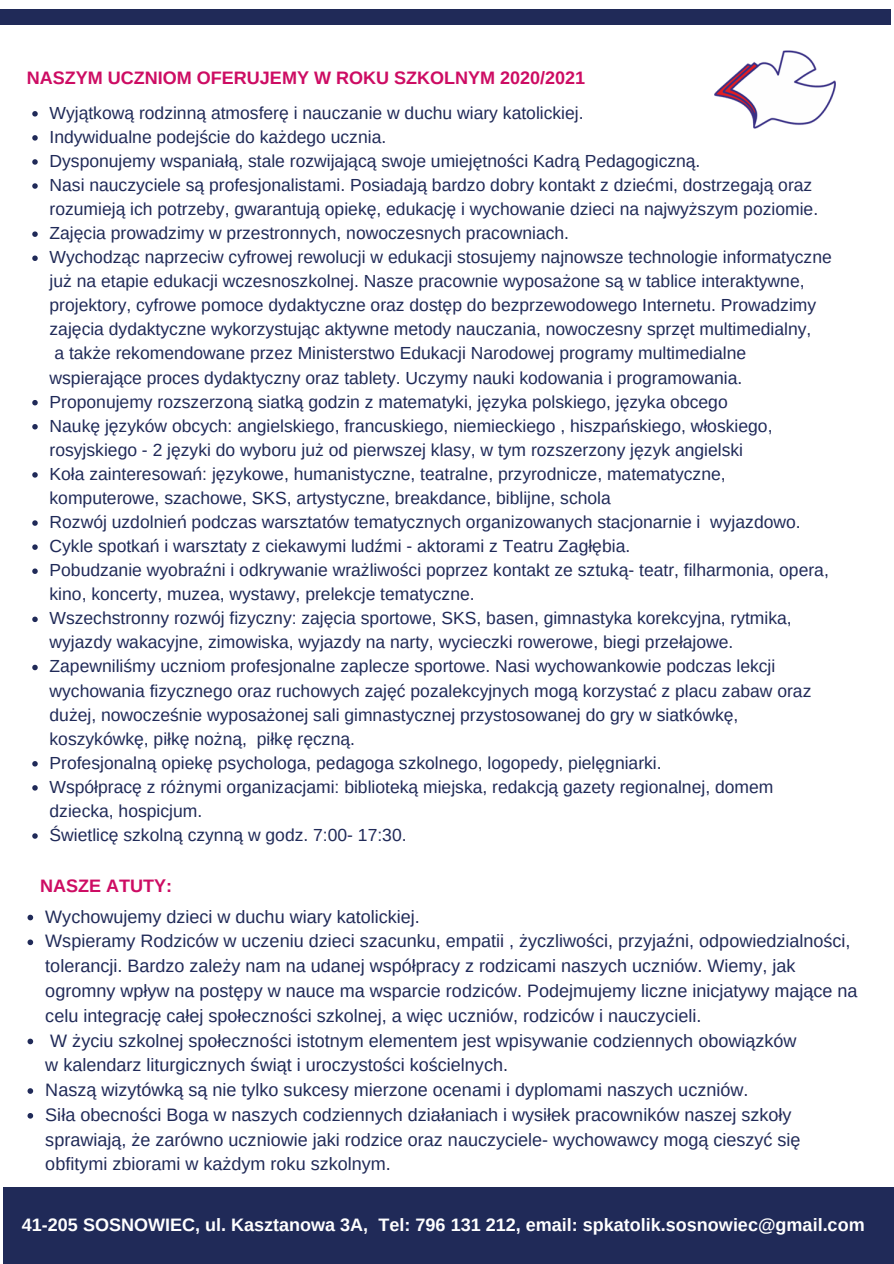
<style>
.page{position:relative;width:894px;height:1264px;background:#fff}
.page>*{position:absolute;margin:0;border:0;box-sizing:border-box;transform-origin:0 0}
.t1{font:18px/24.8px "Arimo";color:#202a58}
.t2{font:700 18px "Arimo";color:#fff}
.t3{font:700 18px "Arimo";color:#cd0c63}
.t4{font:17.55px/24px "Arimo";color:#202a58}
</style>
<div class="page">
<svg style="left:32px;top:111px;width:6px;height:5px"></svg>
<svg style="left:32px;top:135px;width:6px;height:6px"></svg>
<svg style="left:32px;top:159px;width:6px;height:6px"></svg>
<svg style="left:32px;top:183px;width:6px;height:6px"></svg>
<svg style="left:32px;top:231px;width:6px;height:6px"></svg>
<svg style="left:32px;top:255px;width:6px;height:6px"></svg>
<svg style="left:32px;top:400px;width:6px;height:5px"></svg>
<svg style="left:32px;top:424px;width:6px;height:5px"></svg>
<svg style="left:32px;top:472px;width:6px;height:5px"></svg>
<svg style="left:32px;top:520px;width:6px;height:6px"></svg>
<svg style="left:32px;top:544px;width:6px;height:6px"></svg>
<svg style="left:32px;top:568px;width:6px;height:6px"></svg>
<svg style="left:32px;top:616px;width:6px;height:6px"></svg>
<svg style="left:32px;top:664px;width:6px;height:6px"></svg>
<svg style="left:32px;top:761px;width:6px;height:5px"></svg>
<svg style="left:32px;top:785px;width:6px;height:5px"></svg>
<svg style="left:32px;top:833px;width:6px;height:5px"></svg>
<svg style="left:28px;top:914px;width:5px;height:6px"></svg>
<svg style="left:28px;top:939px;width:5px;height:6px"></svg>
<svg style="left:28px;top:1038px;width:5px;height:6px"></svg>
<svg style="left:28px;top:1088px;width:5px;height:5px"></svg>
<svg style="left:28px;top:1113px;width:5px;height:5px"></svg>
<div style="left:0;top:9px;width:890px;height:15px;background:#202a58"></div>
<div style="left:4px;top:1187px;width:889px;height:76px;background:#202a58"></div>
<img style="left:714px;top:50px;width:122px;height:79px">
<p class="t3" style="left:27px;top:68px;width:560px">NASZYM UCZNIOM OFERUJEMY W ROKU SZKOLNYM 2020/2021</p>
<p class="t4" style="left:50px;top:101px;width:783px">Wyjątkową rodzinną atmosferę i nauczanie w duchu wiary katolickiej.<br>Indywidualne podejście do każdego ucznia.<br>Dysponujemy wspaniałą, stale rozwijającą swoje umiejętności Kadrą Pedagogiczną.<br>Nasi nauczyciele są profesjonalistami. Posiadają bardzo dobry kontakt z dziećmi, dostrzegają oraz rozumieją ich potrzeby, gwarantują opiekę, edukację i wychowanie dzieci na najwyższym poziomie.<br>Zajęcia prowadzimy w przestronnych, nowoczesnych pracowniach.<br>Wychodząc naprzeciw cyfrowej rewolucji w edukacji stosujemy najnowsze technologie informatyczne już na etapie edukacji wczesnoszkolnej. Nasze pracownie wyposażone są w tablice interaktywne, projektory, cyfrowe pomoce dydaktyczne oraz dostęp do bezprzewodowego Internetu. Prowadzimy zajęcia dydaktyczne wykorzystując aktywne metody nauczania, nowoczesny sprzęt multimedialny,<br>a także rekomendowane przez Ministerstwo Edukacji Narodowej programy multimedialne wspierające proces dydaktyczny oraz tablety. Uczymy nauki kodowania i programowania.<br>Proponujemy rozszerzoną siatką godzin z matematyki, języka polskiego, języka obcego<br>Naukę języków obcych: angielskiego, francuskiego, niemieckiego , hiszpańskiego, włoskiego, rosyjskiego - 2 języki do wyboru już od pierwszej klasy, w tym rozszerzony język angielski<br>Koła zainteresowań: językowe, humanistyczne, teatralne, przyrodnicze, matematyczne, komputerowe, szachowe, SKS, artystyczne, breakdance, biblijne, schola<br>Rozwój uzdolnień podczas warsztatów tematycznych organizowanych stacjonarnie i wyjazdowo.<br>Cykle spotkań i warsztaty z ciekawymi ludźmi - aktorami z Teatru Zagłębia.<br>Pobudzanie wyobraźni i odkrywanie wrażliwości poprzez kontakt ze sztuką- teatr, filharmonia, opera, kino, koncerty, muzea, wystawy, prelekcje tematyczne.<br>Wszechstronny rozwój fizyczny: zajęcia sportowe, SKS, basen, gimnastyka korekcyjna, rytmika, wyjazdy wakacyjne, zimowiska, wyjazdy na narty, wycieczki rowerowe, biegi przełajowe.<br>Zapewniliśmy uczniom profesjonalne zaplecze sportowe. Nasi wychowankowie podczas lekcji wychowania fizycznego oraz ruchowych zajęć pozalekcyjnych mogą korzystać z placu zabaw oraz dużej, nowocześnie wyposażonej sali gimnastycznej przystosowanej do gry w siatkówkę, koszykówkę, piłkę nożną, piłkę ręczną.<br>Profesjonalną opiekę psychologa, pedagoga szkolnego, logopedy, pielęgniarki.<br>Współpracę z różnymi organizacjami: biblioteką miejska, redakcją gazety regionalnej, domem dziecka, hospicjum.<br>Świetlicę szkolną czynną w godz. 7:00- 17:30.</p>
<p class="t3" style="left:40px;top:875px;width:133px">NASZE ATUTY:</p>
<p class="t1" style="left:45px;top:904px;width:813px">Wychowujemy dzieci w duchu wiary katolickiej.<br>Wspieramy Rodziców w uczeniu dzieci szacunku, empatii , życzliwości, przyjaźni, odpowiedzialności, tolerancji. Bardzo zależy nam na udanej współpracy z rodzicami naszych uczniów. Wiemy, jak ogromny wpływ na postępy w nauce ma wsparcie rodziców. Podejmujemy liczne inicjatywy mające na celu integrację całej społeczności szkolnej, a więc uczniów, rodziców i nauczycieli.<br>W życiu szkolnej społeczności istotnym elementem jest wpisywanie codziennych obowiązków<br>w kalendarz liturgicznych świąt i uroczystości kościelnych.<br>Naszą wizytówką są nie tylko sukcesy mierzone ocenami i dyplomami naszych uczniów.<br>Siła obecności Boga w naszych codziennych działaniach i wysiłek pracowników naszej szkoły sprawiają, że zarówno uczniowie jaki rodzice oraz nauczyciele- wychowawcy mogą cieszyć się obfitymi zbiorami w każdym roku szkolnym.</p>
<p class="t2" style="left:22px;top:1215px;width:844px">41-205 SOSNOWIEC, ul. Kasztanowa 3A, Tel: 796 131 212, email: spkatolik.sosnowiec@gmail.com</p>
</div>
